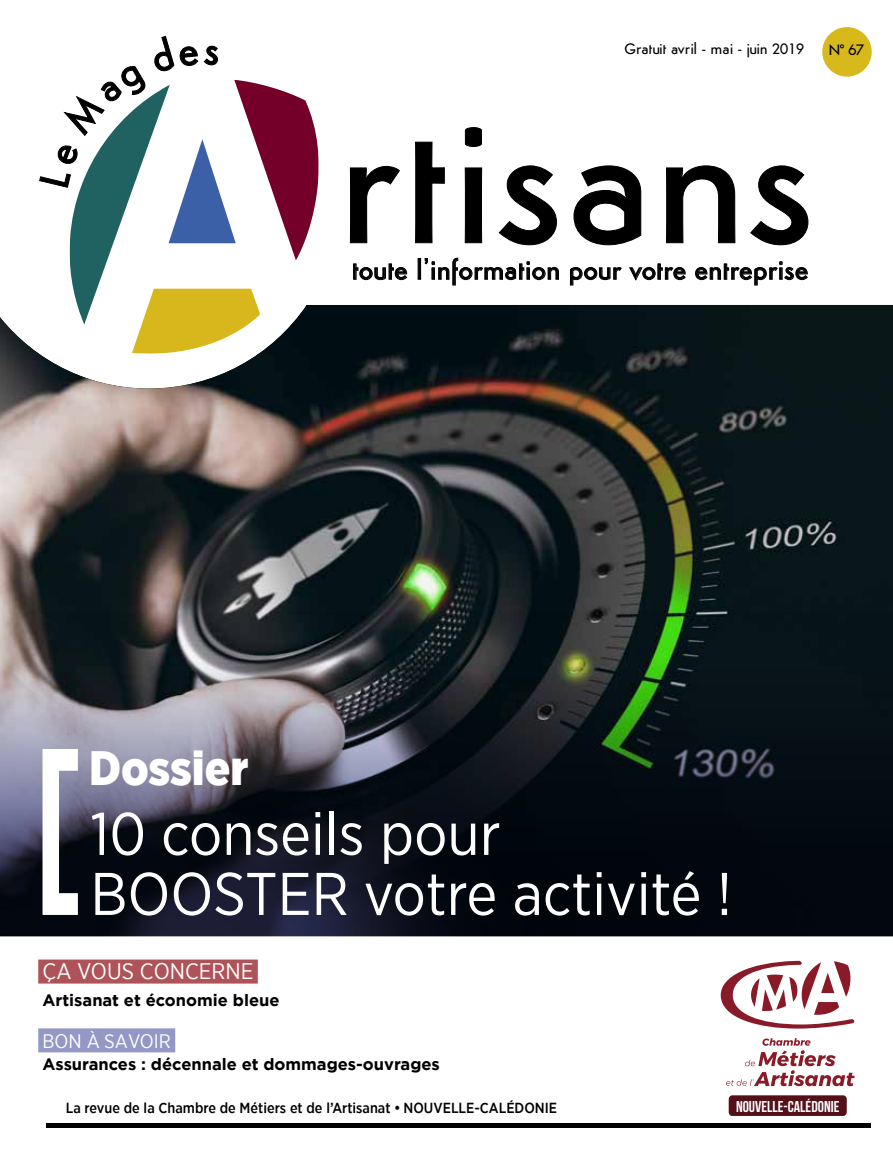
<style>
.page{position:relative;width:893px;height:1149px;background:#fff}
.page>*{position:absolute;margin:0;border:0;box-sizing:border-box;transform-origin:0 0}
.t1{font:60px/60px "Gotham Narrow";color:#fff}
.t2{font:900 48px "Gotham Narrow";color:#fff}
.t3{font:500 26.25px "Semplicita";color:#000}
.t4{font:22.5px "Gotham Narrow";color:#fff}
.t5{font:19.5px "Gotham Narrow";color:#fff}
.t6{font:700 16.5px "Gotham";color:#000}
.t7{font:700 15.75px "Bebas Neue";color:#fff}
.t8{font:500 15px "Semplicita";letter-spacing:-.01em;color:#000}
.t9{font:500 14.55px "Gotham Narrow";color:#000}
</style>
<div class="page">
<hr style="left:46px;top:1123px;width:825px;height:4px;background:#000">
<svg style="left:357px;top:263px;width:51px;height:17px"></svg>
<svg style="left:417px;top:257px;width:142px;height:29px"></svg>
<svg style="left:570px;top:267px;width:52px;height:19px"></svg>
<svg style="left:629px;top:263px;width:57px;height:17px"></svg>
<svg style="left:695px;top:261px;width:113px;height:25px"></svg>
<svg style="left:357px;top:166px;width:43px;height:77px"></svg>
<svg style="left:415px;top:141px;width:30px;height:102px"></svg>
<svg style="left:464px;top:127px;width:18px;height:116px"></svg>
<svg style="left:498px;top:165px;width:59px;height:80px"></svg>
<svg style="left:573px;top:165px;width:68px;height:80px"></svg>
<svg style="left:666px;top:165px;width:70px;height:78px"></svg>
<svg style="left:750px;top:165px;width:59px;height:80px"></svg>
<svg style="left:349px;top:167px;width:8px;height:113px"></svg>
<svg style="left:39px;top:35px;width:280px;height:270px"></svg>
<div style="left:822px;top:27px;width:50px;height:50px;background:#d7b91b;border-radius:50%"></div>
<div style="left:38px;top:959px;width:220px;height:24px;background:#ae5359"></div>
<div style="left:38px;top:1028px;width:137px;height:24px;background:#9398c6"></div>
<img style="left:0;top:305px;width:893px;height:307px">
<svg style="left:0;top:612px;width:893px;height:323px;background:#232930"></svg>
<svg style="left:726px;top:1038px;width:129px;height:47px"></svg>
<svg style="left:721px;top:960px;width:133px;height:68px"></svg>
<div style="left:729px;top:1095px;width:118px;height:20px;background:#531019;border-radius:4px"></div>
<svg style="left:43px;top:748px;width:35px;height:166px"></svg>
<p class="t8" style="left:624px;top:39px;width:181px">Gratuit avril - mai - juin 2019</p>
<p class="t8" style="left:829px;top:40px;width:36px">N° 67</p>
<h3 class="t3" style="left:352px;top:253px;width:458px">toute l’information pour votre entreprise</h3>
<h2 class="t2" style="left:89px;top:736px;width:161px">Dossier</h2>
<h1 class="t1" style="left:90px;top:802px;width:643px">10 conseils pour<br>BOOSTER votre activité !</h1>
<h3 class="t4" style="left:43px;top:957px;width:213px">ÇA VOUS CONCERNE</h3>
<p class="t6" style="left:43px;top:988px;width:238px">Artisanat et économie bleue</p>
<p class="t5" style="left:43px;top:1028px;width:130px">BON À SAVOIR</p>
<p class="t6" style="left:43px;top:1052px;width:399px">Assurances : décennale et dommages-ouvrages</p>
<p class="t9" style="left:66px;top:1098px;width:493px">La revue de la Chambre de Métiers et de l’Artisanat • NOUVELLE-CALÉDONIE</p>
<p class="t7" style="left:736px;top:1097px;width:105px">NOUVELLE-CALÉDONIE</p>
</div>
